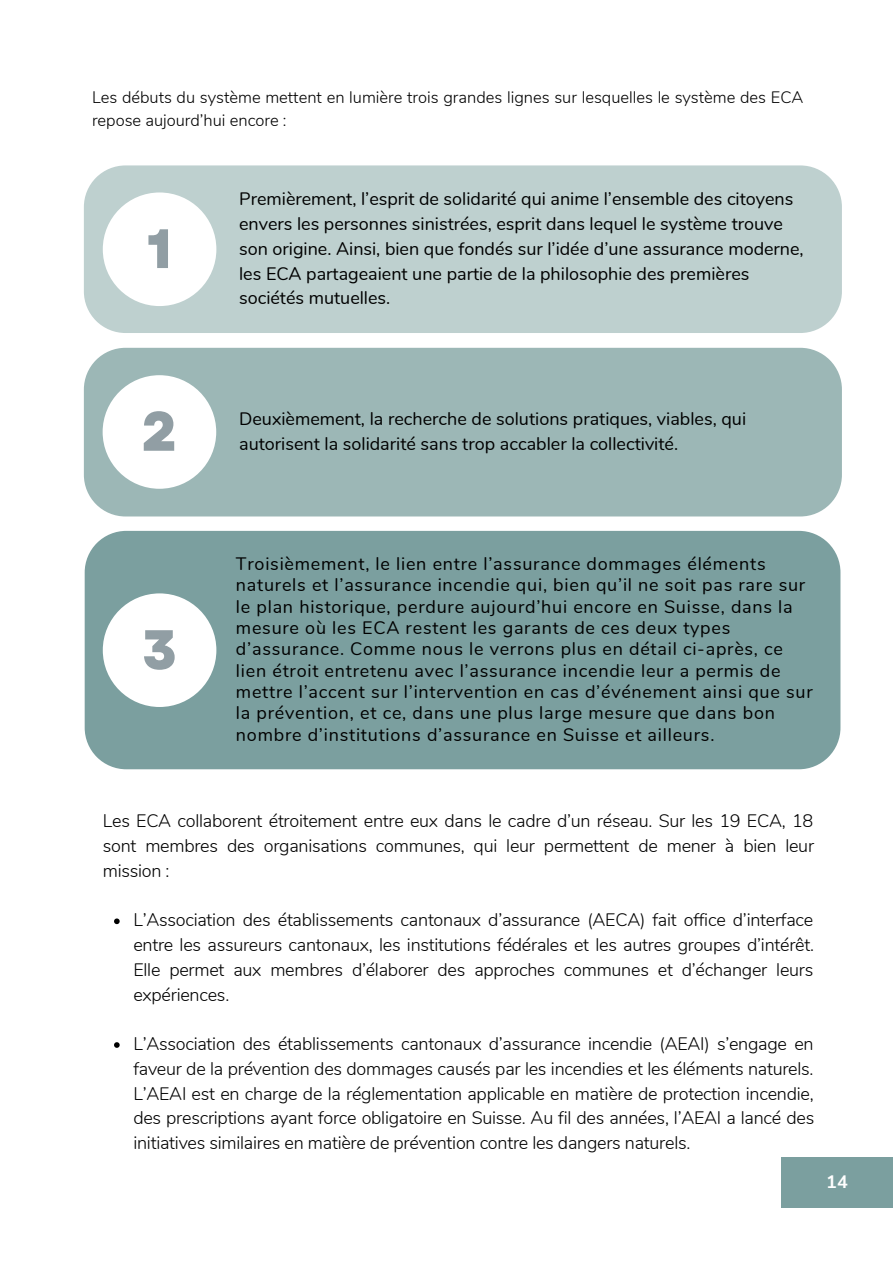
<style>
.page{position:relative;width:893px;height:1264px;background:#fff}
.page>*{position:absolute;margin:0;border:0;box-sizing:border-box;transform-origin:0 0}
.t1{font:800 55.35px "Garet";color:#919ea4}
.t2{font:300 18px/24.8px "Nunito";letter-spacing:-.015em;color:#000;text-align:justify}
.t3{font:18px/21.3px "Nunito";letter-spacing:.04em;color:#000}
.t4{font:18px/24.8px "Nunito";color:#000}
.t5{font:700 18px "Nunito Sans";color:#fff}
.t6{font:300 16.5px/22.5px "Nunito";color:#000}
</style>
<div class="page">
<div style="left:781px;top:1157px;width:111px;height:50px;background:#7b9f9f"></div>
<svg style="left:114px;top:918px;width:6px;height:6px"></svg>
<svg style="left:114px;top:1042px;width:6px;height:5px"></svg>
<div style="left:84px;top:165px;width:757px;height:168px;background:#bed0cf"></div>
<div style="left:103px;top:192px;width:113px;height:114px;background:#fff;border-radius:50%"></div>
<div style="left:84px;top:348px;width:757px;height:168px;background:#9cb7b6"></div>
<div style="left:103px;top:375px;width:113px;height:114px;background:#fff;border-radius:50%"></div>
<div style="left:85px;top:531px;width:755px;height:238px;background:#7b9f9f"></div>
<div style="left:103px;top:593px;width:113px;height:114px;background:#fff;border-radius:50%"></div>
<p class="t6" style="left:92px;top:87px;width:712px">Les débuts du système mettent en lumière trois grandes lignes sur lesquelles le système des ECA repose aujourd’hui encore :</p>
<h1 class="t1" style="left:147px;top:209px;width:26px">1</h1>
<p class="t4" style="left:239px;top:187px;width:566px">Premièrement, l’esprit de solidarité qui anime l’ensemble des citoyens envers les personnes sinistrées, esprit dans lequel le système trouve son origine. Ainsi, bien que fondés sur l’idée d’une assurance moderne, les ECA partageaient une partie de la philosophie des premières sociétés mutuelles.</p>
<h1 class="t1" style="left:142px;top:391px;width:37px">2</h1>
<p class="t4" style="left:239px;top:407px;width:508px">Deuxièmement, la recherche de solutions pratiques, viables, qui</p>
<p class="t4" style="left:239px;top:432px;width:440px">autorisent la solidarité sans trop accabler la collectivité.</p>
<h1 class="t1" style="left:142px;top:609px;width:37px">3</h1>
<p class="t3" style="left:236px;top:553px;width:578px">Troisièmement, le lien entre l’assurance dommages éléments naturels et l’assurance incendie qui, bien qu’il ne soit pas rare sur le plan historique, perdure aujourd’hui encore en Suisse, dans la mesure où les ECA restent les garants de ces deux types d’assurance. Comme nous le verrons plus en détail ci-après, ce lien étroit entretenu avec l’assurance incendie leur a permis de mettre l’accent sur l’intervention en cas d’événement ainsi que sur la prévention, et ce, dans une plus large mesure que dans bon nombre d’institutions d’assurance en Suisse et ailleurs.</p>
<p class="t2" style="left:103px;top:809px;width:712px">Les ECA collaborent étroitement entre eux dans le cadre d’un réseau. Sur les 19 ECA, 18 sont membres des organisations communes, qui leur permettent de mener à bien leur mission :</p>
<p class="t2" style="left:133px;top:908px;width:682px">L’Association des établissements cantonaux d’assurance (AECA) fait office d’interface entre les assureurs cantonaux, les institutions fédérales et les autres groupes d’intérêt.<br>Elle permet aux membres d’élaborer des approches communes et d’échanger leurs expériences.</p>
<p class="t2" style="left:133px;top:1031px;width:682px">L’Association des établissements cantonaux d’assurance incendie (AEAI) s’engage en faveur de la prévention des dommages causés par les incendies et les éléments naturels.<br>L’AEAI est en charge de la réglementation applicable en matière de protection incendie, des prescriptions ayant force obligatoire en Suisse. Au fil des années, l’AEAI a lancé des initiatives similaires en matière de prévention contre les dangers naturels.</p>
<p class="t5" style="left:826px;top:1169px;width:23px">14</p>
</div>
